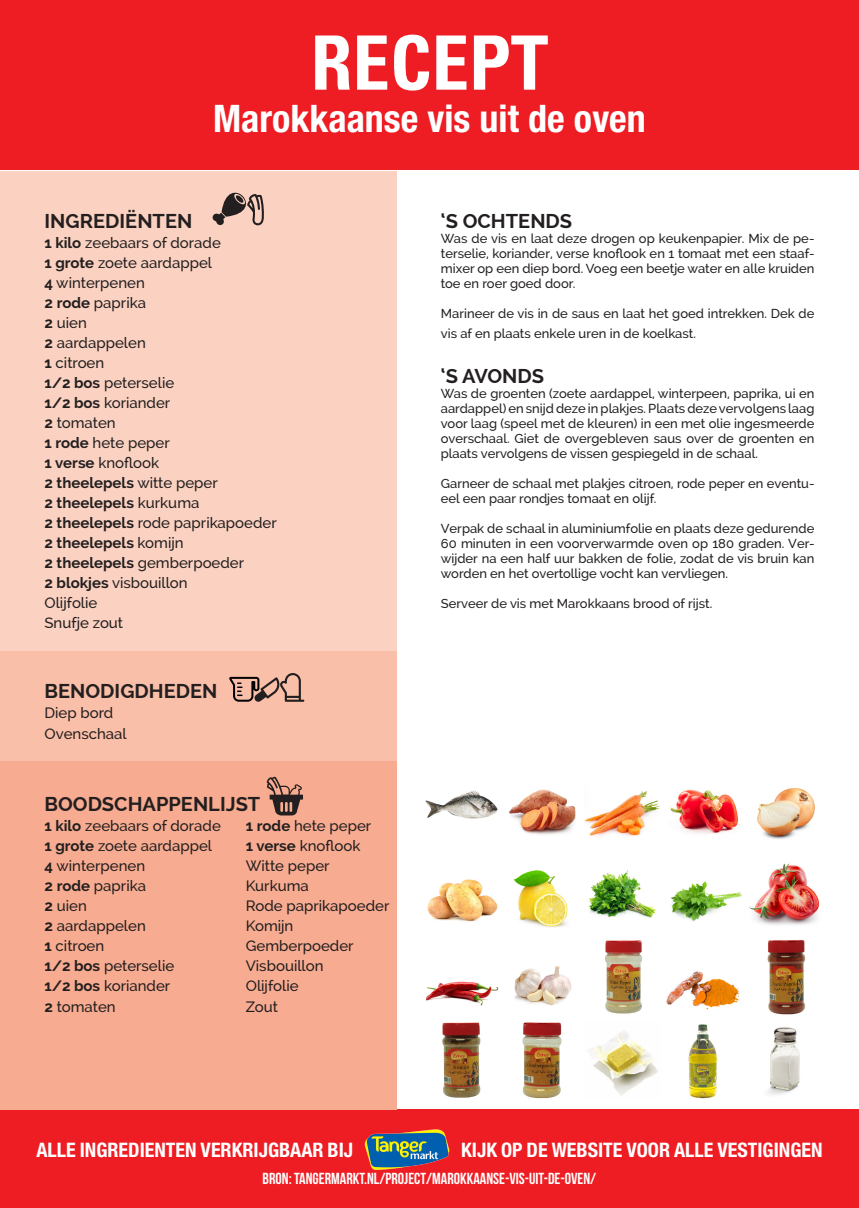
<style>
.page{position:relative;width:859px;height:1208px;background:#fff}
.page>*{position:absolute;margin:0;border:0;box-sizing:border-box;transform-origin:0 0}
.t1{font:700 condensed 75px "Univers LT Std";color:#fff}
.t2{font:700 condensed 38px "Helvetica Neue LT Std";color:#fff}
.t3{font:700 condensed 20px "Helvetica Neue LT Std";color:#fff}
.t4{font:700 20px "Raleway";color:#231f20}
.t5{font:16px "Bebas Neue";color:#fff}
.t6{font:500 15px "Raleway";color:#231f20}
.t7{font:700 15px "Raleway";color:#231f20}
.t8{font:500 13px/15px "Raleway";color:#231f20;text-align:justify}
.s1{font-weight:700}
.s2{font-weight:500}
</style>
<div class="page">
<div style="left:0;top:1109px;width:859px;height:99px;background:#ee1d23"></div>
<img style="left:364px;top:1129px;width:86px;height:41px">
<div style="left:0;top:0;width:859px;height:170px;background:#ee1d23"></div>
<div style="left:0;top:171px;width:396px;height:480px;background:#fbd2c1"></div>
<div style="left:0;top:651px;width:396px;height:110px;background:#fabfa8"></div>
<div style="left:0;top:761px;width:396px;height:348px;background:#f7ab90"></div>
<svg style="left:267px;top:776px;width:36px;height:39px"></svg>
<svg style="left:212px;top:192px;width:52px;height:34px"></svg>
<svg style="left:229px;top:673px;width:75px;height:29px"></svg>
<img style="left:425px;top:790px;width:73px;height:29px">
<img style="left:757px;top:788px;width:58px;height:51px">
<img style="left:767px;top:940px;width:39px;height:75px">
<img style="left:522px;top:1022px;width:40px;height:76px">
<img style="left:588px;top:1031px;width:70px;height:65px">
<img style="left:767px;top:1027px;width:33px;height:68px">
<img style="left:585px;top:791px;width:75px;height:45px">
<img style="left:604px;top:940px;width:38px;height:74px">
<img style="left:513px;top:870px;width:55px;height:57px">
<img style="left:427px;top:879px;width:71px;height:43px">
<img style="left:509px;top:789px;width:67px;height:46px">
<img style="left:514px;top:966px;width:58px;height:39px">
<img style="left:670px;top:789px;width:69px;height:45px">
<img style="left:666px;top:971px;width:74px;height:39px">
<img style="left:442px;top:1022px;width:39px;height:76px">
<img style="left:749px;top:863px;width:70px;height:62px">
<img style="left:426px;top:981px;width:73px;height:25px">
<img style="left:671px;top:881px;width:71px;height:41px">
<img style="left:588px;top:870px;width:68px;height:48px">
<img style="left:688px;top:1024px;width:30px;height:74px">
<p class="t1" style="left:311px;top:17px;width:239px">RECEPT</p>
<p class="t2" style="left:213px;top:95px;width:434px">Marokkaanse vis uit de oven</p>
<p class="t4" style="left:45px;top:209px;width:149px">INGREDIËNTEN</p>
<p class="t6" style="left:45px;top:234px;width:178px"><span class="s1">1 kilo</span> zeebaars of dorade</p>
<p class="t6" style="left:45px;top:254px;width:169px"><span class="s1">1 grote</span> zoete aardappel</p>
<p class="t6" style="left:45px;top:274px;width:102px"><span class="s1">4</span> winterpenen</p>
<p class="t6" style="left:45px;top:294px;width:103px"><span class="s1">2 rode</span> paprika</p>
<p class="t6" style="left:45px;top:314px;width:44px"><span class="s1">2</span> uien</p>
<p class="t6" style="left:45px;top:334px;width:103px"><span class="s1">2</span> aardappelen</p>
<p class="t6" style="left:45px;top:354px;width:61px"><span class="s1">1</span> citroen</p>
<p class="t6" style="left:45px;top:374px;width:131px"><span class="s1">1/2 bos</span> peterselie</p>
<p class="t6" style="left:45px;top:394px;width:127px"><span class="s1">1/2 bos</span> koriander</p>
<p class="t6" style="left:45px;top:414px;width:73px"><span class="s1">2</span> tomaten</p>
<p class="t6" style="left:45px;top:434px;width:127px"><span class="s1">1 rode</span> hete peper</p>
<p class="t6" style="left:45px;top:454px;width:116px"><span class="s1">1 verse</span> knoflook</p>
<p class="t7" style="left:45px;top:474px;width:175px">2 theelepels <span class="s2">witte peper</span></p>
<p class="t7" style="left:45px;top:494px;width:157px">2 theelepels <span class="s2">kurkuma</span></p>
<p class="t6" style="left:45px;top:514px;width:234px"><span class="s1">2 theelepels</span> rode paprikapoeder</p>
<p class="t7" style="left:45px;top:534px;width:141px">2 theelepels <span class="s2">komijn</span></p>
<p class="t6" style="left:45px;top:554px;width:201px"><span class="s1">2 theelepels</span> gemberpoeder</p>
<p class="t6" style="left:45px;top:574px;width:145px"><span class="s1">2 blokjes</span> visbouillon</p>
<p class="t6" style="left:45px;top:594px;width:54px">Olijfolie</p>
<p class="t6" style="left:45px;top:614px;width:80px">Snufje zout</p>
<p class="t4" style="left:45px;top:679px;width:175px">BENODIGDHEDEN</p>
<p class="t6" style="left:45px;top:703px;width:70px">Diep bord</p>
<p class="t6" style="left:45px;top:725px;width:84px">Ovenschaal</p>
<p class="t4" style="left:45px;top:792px;width:217px">BOODSCHAPPENLIJST</p>
<p class="t6" style="left:45px;top:817px;width:178px"><span class="s1">1 kilo</span> zeebaars of dorade</p>
<p class="t6" style="left:246px;top:817px;width:127px"><span class="s1">1 rode</span> hete peper</p>
<p class="t6" style="left:45px;top:837px;width:169px"><span class="s1">1 grote</span> zoete aardappel</p>
<p class="t6" style="left:246px;top:837px;width:116px"><span class="s1">1 verse</span> knoflook</p>
<p class="t6" style="left:45px;top:857px;width:102px"><span class="s1">4</span> winterpenen</p>
<p class="t6" style="left:246px;top:857px;width:85px">Witte peper</p>
<p class="t6" style="left:45px;top:877px;width:103px"><span class="s1">2 rode</span> paprika</p>
<p class="t6" style="left:246px;top:877px;width:65px">Kurkuma</p>
<p class="t6" style="left:45px;top:897px;width:44px"><span class="s1">2</span> uien</p>
<p class="t6" style="left:246px;top:897px;width:145px">Rode paprikapoeder</p>
<p class="t6" style="left:45px;top:917px;width:103px"><span class="s1">2</span> aardappelen</p>
<p class="t6" style="left:246px;top:917px;width:49px">Komijn</p>
<p class="t6" style="left:45px;top:937px;width:61px"><span class="s1">1</span> citroen</p>
<p class="t6" style="left:246px;top:937px;width:109px">Gemberpoeder</p>
<p class="t6" style="left:45px;top:957px;width:131px"><span class="s1">1/2 bos</span> peterselie</p>
<p class="t6" style="left:246px;top:957px;width:79px">Visbouillon</p>
<p class="t6" style="left:45px;top:977px;width:127px"><span class="s1">1/2 bos</span> koriander</p>
<p class="t6" style="left:246px;top:977px;width:54px">Olijfolie</p>
<p class="t6" style="left:45px;top:997px;width:73px"><span class="s1">2</span> tomaten</p>
<p class="t6" style="left:246px;top:997px;width:34px">Zout</p>
<p class="t4" style="left:441px;top:209px;width:133px">‘S OCHTENDS</p>
<p class="t8" style="left:441px;top:231px;width:375px">Was de vis en laat deze drogen op keukenpapier. Mix de pe&shy;terselie, koriander, verse knoflook en 1 tomaat met een staaf&shy;mixer op een diep bord. Voeg een beetje water en alle kruiden toe en roer goed door.</p>
<p class="t8" style="left:441px;top:303px;width:375px;line-height:20.4px">Marineer de vis in de saus en laat het goed intrekken. Dek de vis af en plaats enkele uren in de koelkast.</p>
<p class="t4" style="left:441px;top:364px;width:105px">‘S AVONDS</p>
<p class="t8" style="left:441px;top:385px;width:375px">Was de groenten (zoete aardappel, winterpeen, paprika, ui en aardappel) en snijd deze in plakjes. Plaats deze vervolgens laag voor laag (speel met de kleuren) in een met olie ingesmeerde overschaal. Giet de overgebleven saus over de groenten en plaats vervolgens de vissen gespiegeld in de schaal.</p>
<p class="t8" style="left:441px;top:475px;width:375px">Garneer de schaal met plakjes citroen, rode peper en eventu&shy;eel een paar rondjes tomaat en olijf.</p>
<p class="t8" style="left:441px;top:520px;width:375px">Verpak de schaal in aluminiumfolie en plaats deze gedurende 60 minuten in een voorverwarmde oven op 180 graden. Ver&shy;wijder na een half uur bakken de folie, zodat de vis bruin kan worden en het overtollige vocht kan vervliegen.</p>
<p class="t8" style="left:441px;top:595px;width:273px">Serveer de vis met Marokkaans brood of rijst.</p>
<h3 class="t3" style="left:36px;top:1137px;width:318px">ALLE INGREDIENTEN VERKRIJGBAAR BIJ</h3>
<h3 class="t3" style="left:461px;top:1137px;width:363px">KIJK OP DE WEBSITE VOOR ALLE VESTIGINGEN</h3>
<p class="t5" style="left:263px;top:1170px;width:335px">BRON: TANGERMARKT.NL/PROJECT/MAROKKAANSE-VIS-UIT-DE-OVEN/</p>
</div>
